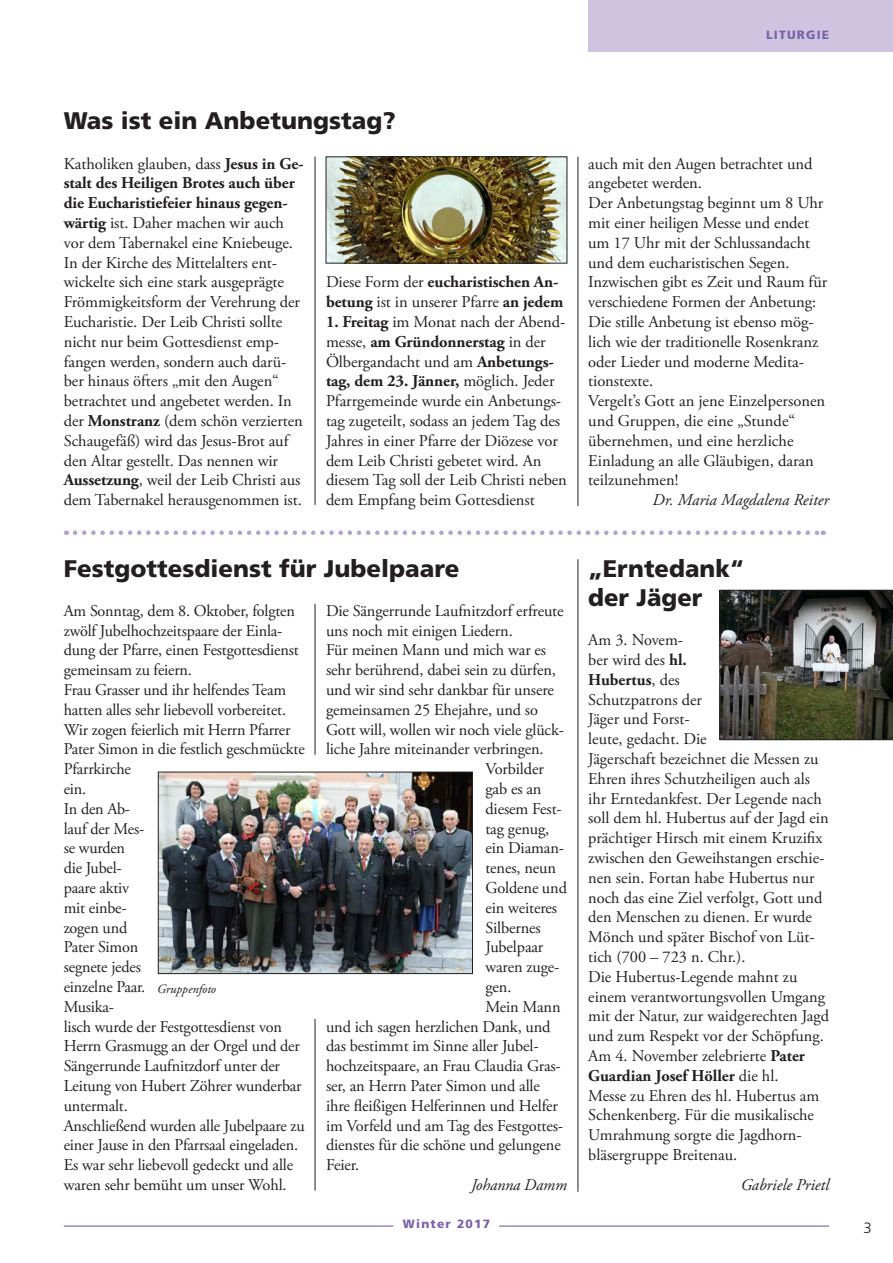
<style>
.page{position:relative;width:893px;height:1263px;background:#fff}
.page>*{position:absolute;margin:0;border:0;box-sizing:border-box;transform-origin:0 0}
.t1{font:900 24px/28.8px "Frutiger";color:#231f20}
.t2{font:16.5px/19.8px "Adobe Garamond Pro";letter-spacing:-.005em;color:#231f20}
.t3{font:700 16.5px/19.8px "Adobe Garamond Pro";letter-spacing:-.005em;color:#231f20}
.t4{font:italic 16.5px "Adobe Garamond Pro";color:#231f20}
.t5{font:300 15px "Frutiger";color:#231f20}
.t6{font:italic 12.75px "Adobe Garamond Pro";color:#231f20}
.t7{font:900 12px "Frutiger";letter-spacing:.1em;color:#7c61aa}
.s1{font-weight:700}
.s2{font-weight:400}
</style>
<div class="page">
<hr style="left:64px;top:1225px;width:329px;height:2px;background:#7c61aa">
<hr style="left:499px;top:1225px;width:330px;height:2px;background:#7c61aa">
<div style="left:588px;top:0;width:305px;height:51px;background:#cec4e0"></div>
<hr style="left:315px;top:157px;width:1px;height:348px;background:#231f20">
<hr style="left:315px;top:604px;width:1px;height:151px;background:#231f20">
<hr style="left:315px;top:1019px;width:1px;height:172px;background:#231f20">
<hr style="left:578px;top:157px;width:1px;height:349px;background:#231f20">
<hr style="left:578px;top:559px;width:1px;height:633px;background:#231f20">
<img style="left:328px;top:159px;width:237px;height:102px">
<div style="left:326px;top:157px;width:241px;height:106px;border:1px solid #231f20"></div>
<svg style="left:75px;top:530px;width:749px;height:5px"></svg>
<svg style="left:720px;top:590px;width:173px;height:150px"></svg>
<img style="left:160px;top:774px;width:311px;height:198px">
<div style="left:158px;top:772px;width:315px;height:202px;border:1px solid #231f20"></div>
<p class="t7" style="left:766px;top:28px;width:65px">LITURGIE</p>
<h1 class="t1" style="left:64px;top:106px;width:333px">Was ist ein Anbetungstag?</h1>
<p class="t2" style="left:64px;top:154px;width:241px">Katholiken glauben, dass <span class="s1">Jesus in Ge&shy;stalt des Heiligen Brotes auch über die Eucharistiefeier hinaus gegen&shy;wärtig</span> ist. Daher machen wir auch vor dem Tabernakel eine Kniebeuge.<br>In der Kirche des Mittelalters ent&shy;wickelte sich eine stark ausgeprägte Frömmigkeitsform der Verehrung der Eucharistie. Der Leib Christi sollte nicht nur beim Gottesdienst emp&shy;fangen werden, sondern auch darü&shy;ber hinaus öfters „mit den Augen“ betrachtet und angebetet werden. In der <span class="s1">Monstranz</span> (dem schön verzierten Schaugefäß) wird das Jesus-Brot auf den Altar gestellt. Das nennen wir <span class="s1">Aussetzung</span>, weil der Leib Christi aus dem Tabernakel herausgenommen ist.</p>
<p class="t3" style="left:326px;top:272px;width:239px"><span class="s2">Diese Form der</span> eucharistischen An&shy;betung <span class="s2">ist in unserer Pfarre</span> an jedem</p>
<p class="t2" style="left:326px;top:312px;width:242px"><span class="s1">1. Freitag</span> im Monat nach der Abend&shy;messe, <span class="s1">am Gründonnerstag</span> in der Ölbergandacht und am <span class="s1">Anbetungs&shy;tag, dem 23. Jänner,</span> möglich. Jeder Pfarrgemeinde wurde ein Anbetungs&shy;tag zugeteilt, sodass an jedem Tag des Jahres in einer Pfarre der Diözese vor dem Leib Christi gebetet wird. An diesem Tag soll der Leib Christi neben dem Empfang beim Gottesdienst</p>
<h1 class="t1" style="left:64px;top:554px;width:397px">Festgottesdienst für Jubelpaare</h1>
<p class="t2" style="left:64px;top:601px;width:242px">Am Sonntag, dem 8. Oktober, folgten zwölf Jubelhochzeitspaare der Einla&shy;dung der Pfarre, einen Festgottesdienst gemeinsam zu feiern.<br>Frau Grasser und ihr helfendes Team hatten alles sehr liebevoll vorbereitet.<br>Wir zogen feierlich mit Herrn Pfarrer<br>Pater Simon in die festlich geschmückte<br>Pfarrkirche<br>ein.<br>In den Ab-<br>lauf der Mes-<br>se wurden<br>die Jubel-<br>paare aktiv<br>mit einbe-<br>zogen und<br>Pater Simon<br>segnete jedes<br>einzelne Paar.<br>Musika-<br>lisch wurde der Festgottesdienst von<br>Herrn Grasmugg an der Orgel und der<br>Sängerrunde Laufnitzdorf unter der<br>Leitung von Hubert Zöhrer wunderbar untermalt.<br>Anschließend wurden alle Jubelpaare zu einer Jause in den Pfarrsaal eingeladen.<br>Es war sehr liebevoll gedeckt und alle waren sehr bemüht um unser Wohl.</p>
<p class="t2" style="left:326px;top:601px;width:239px">Die Sängerrunde Laufnitzdorf erfreute</p>
<p class="t2" style="left:326px;top:621px;width:188px">uns noch mit einigen Liedern.</p>
<p class="t2" style="left:326px;top:641px;width:222px">Für meinen Mann und mich war es</p>
<p class="t2" style="left:326px;top:661px;width:231px">sehr berührend, dabei sein zu dürfen,</p>
<p class="t2" style="left:326px;top:680px;width:230px">und wir sind sehr dankbar für unsere</p>
<p class="t2" style="left:326px;top:700px;width:214px">gemeinsamen 25 Ehejahre, und so</p>
<p class="t2" style="left:326px;top:720px;width:239px">Gott will, wollen wir noch viele glück-</p>
<p class="t2" style="left:326px;top:740px;width:219px">liche Jahre miteinander verbringen.</p>
<p class="t2" style="left:485px;top:760px;width:60px">Vorbilder</p>
<p class="t2" style="left:485px;top:779px;width:58px">gab es an</p>
<p class="t2" style="left:485px;top:799px;width:78px">diesem Fest-</p>
<p class="t2" style="left:485px;top:819px;width:65px">tag genug,</p>
<p class="t2" style="left:485px;top:839px;width:80px">ein Diaman-</p>
<p class="t2" style="left:485px;top:859px;width:72px">tenes, neun</p>
<p class="t2" style="left:485px;top:878px;width:83px">Goldene und</p>
<p class="t2" style="left:485px;top:898px;width:73px">ein weiteres</p>
<p class="t2" style="left:485px;top:918px;width:57px">Silbernes</p>
<p class="t2" style="left:485px;top:938px;width:59px">Jubelpaar</p>
<p class="t2" style="left:485px;top:958px;width:75px">waren zuge-</p>
<p class="t2" style="left:485px;top:977px;width:28px">gen.</p>
<p class="t2" style="left:485px;top:997px;width:77px">Mein Mann</p>
<p class="t2" style="left:326px;top:1017px;width:226px">und ich sagen herzlichen Dank, und</p>
<p class="t2" style="left:326px;top:1037px;width:214px">das bestimmt im Sinne aller Jubel-</p>
<p class="t2" style="left:326px;top:1057px;width:236px">hochzeitspaare, an Frau Claudia Gras-</p>
<p class="t2" style="left:326px;top:1076px;width:215px">ser, an Herrn Pater Simon und alle</p>
<p class="t2" style="left:326px;top:1096px;width:234px">ihre fleißigen Helferinnen und Helfer</p>
<p class="t2" style="left:326px;top:1116px;width:239px">im Vorfeld und am Tag des Festgottes-</p>
<p class="t2" style="left:326px;top:1136px;width:236px">dienstes für die schöne und gelungene</p>
<p class="t2" style="left:326px;top:1156px;width:35px">Feier.</p>
<p class="t4" style="left:471px;top:1175px;width:97px">Johanna Damm</p>
<p class="t6" style="left:157px;top:981px;width:61px">Gruppenfoto</p>
<p class="t2" style="left:588px;top:154px;width:240px">auch mit den Augen betrachtet und angebetet werden.<br>Der Anbetungstag beginnt um 8 Uhr mit einer heiligen Messe und endet um 17 Uhr mit der Schlussandacht und dem eucharistischen Segen.<br>Inzwischen gibt es Zeit und Raum für verschiedene Formen der Anbetung:<br>Die stille Anbetung ist ebenso mög&shy;lich wie der traditionelle Rosenkranz oder Lieder und moderne Medita&shy;tionstexte.<br>Vergelt’s Gott an jene Einzelpersonen und Gruppen, die eine „Stunde“ übernehmen, und eine herzliche<br>Einladung an alle Gläubigen, daran teilzunehmen!</p>
<p class="t4" style="left:653px;top:490px;width:178px">Dr. Maria Magdalena Reiter</p>
<h1 class="t1" style="left:588px;top:554px;width:158px">„Erntedank“ der Jäger</h1>
<p class="t2" style="left:588px;top:631px;width:242px">Am 3. Novem-<br>ber wird des <span class="s1">hl.<br>Hubertus</span>, des<br>Schutzpatrons der<br>Jäger und Forst-<br>leute, gedacht. Die<br>Jägerschaft bezeichnet die Messen zu<br>Ehren ihres Schutzheiligen auch als ihr Erntedankfest. Der Legende nach soll dem hl. Hubertus auf der Jagd ein prächtiger Hirsch mit einem Kruzifix zwischen den Geweihstangen erschie&shy;nen sein. Fortan habe Hubertus nur noch das eine Ziel verfolgt, Gott und den Menschen zu dienen. Er wurde<br>Mönch und später Bischof von Lüt&shy;tich (700 – 723 n. Chr.).<br>Die Hubertus-Legende mahnt zu einem verantwortungsvollen Umgang mit der Natur, zur waidgerechten Jagd und zum Respekt vor der Schöpfung.<br>Am 4. November zelebrierte <span class="s1">Pater<br>Guardian Josef Höller</span> die hl.<br>Messe zu Ehren des hl. Hubertus am<br>Schenkenberg. Für die musikalische<br>Umrahmung sorgte die Jagdhorn&shy;bläsergruppe Breitenau.</p>
<p class="t4" style="left:741px;top:1175px;width:90px">Gabriele Prietl</p>
<p class="t7" style="left:403px;top:1216px;width:89px">Winter 2017</p>
<p class="t5" style="left:863px;top:1219px;width:10px">3</p>
</div>
